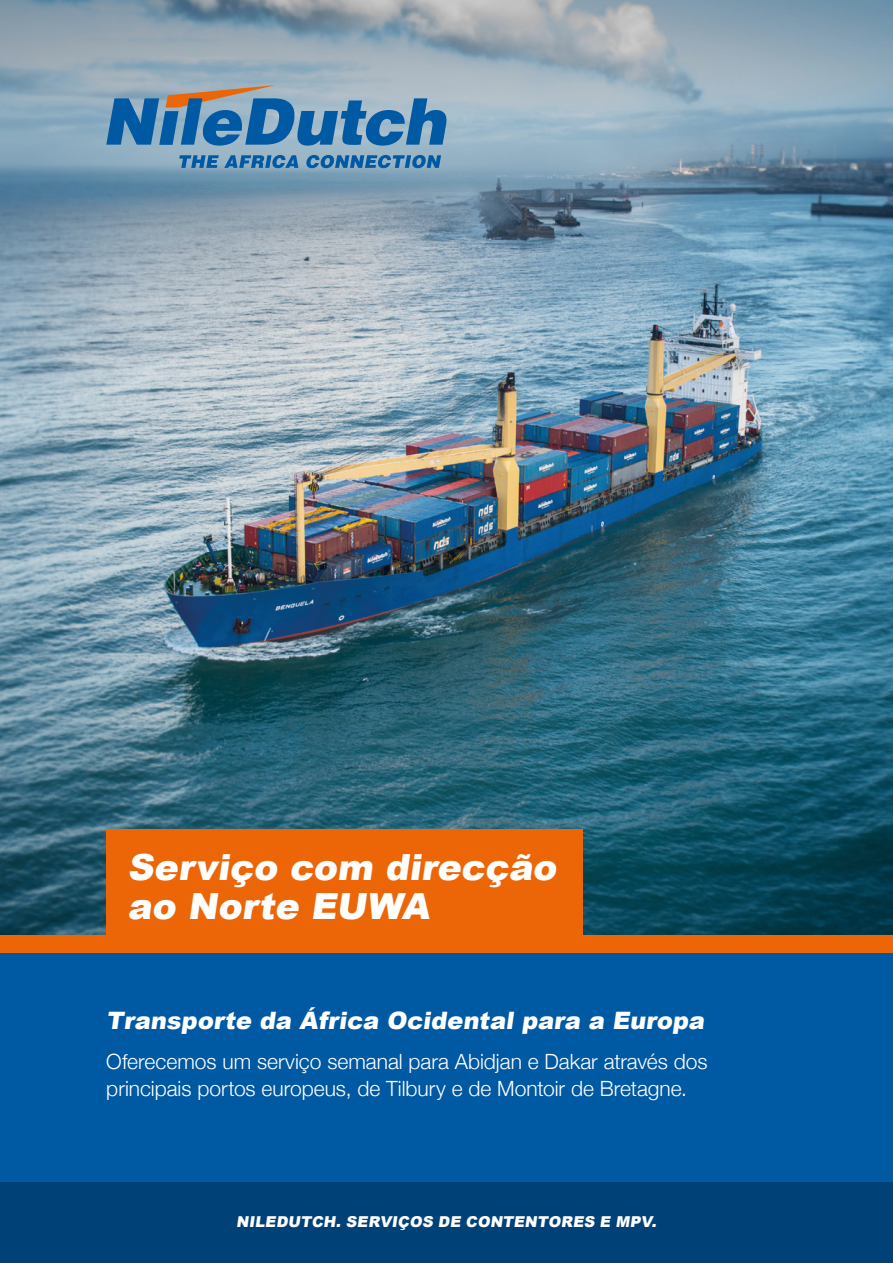
<style>
.page{position:relative;width:893px;height:1263px;background:#fff}
.page>*{position:absolute;margin:0;border:0;box-sizing:border-box;transform-origin:0 0}
.Trade_name_p1{font:900 36px/39px "Arial";color:#fff}
.Subheading_p1{font:900 24px "Arial";color:#fff}
.Introtext_p1{font:300 21px/27px "Helvetica Neue";color:#fff}
.t1{font:900 15px "Arial";color:#fff}
</style>
<div class="page">
<div style="left:0;top:1182px;width:893px;height:81px;background:#004177"></div>
<img style="left:0;top:0;width:893px;height:935px">
<svg style="left:106px;top:85px;width:340px;height:61px;background:#5e8cb0"></svg>
<svg style="left:179px;top:155px;width:119px;height:13px;background:#4481b1"></svg>
<svg style="left:306px;top:155px;width:135px;height:13px;background:#3e7eb0"></svg>
<div style="left:0;top:952px;width:893px;height:230px;background:#0059a3"></div>
<div style="left:0;top:935px;width:893px;height:17px;background:#ec6608"></div>
<div style="left:106px;top:829px;width:477px;height:106px;background:#ec6608"></div>
<p class="Trade_name_p1" style="left:128px;top:846px;width:437px">Serviço com direcção ao Norte EUWA</p>
<p class="Subheading_p1" style="left:106px;top:1003px;width:604px">Transporte da África Ocidental para a Europa</p>
<p class="Introtext_p1" style="left:106px;top:1047px;width:603px">Oferecemos um serviço semanal para Abidjan e Dakar através dos principais portos europeus, de Tilbury e de Montoir de Bretagne.</p>
<p class="t1" style="left:236px;top:1211px;width:425px">NILEDUTCH. SERVIÇOS DE CONTENTORES E MPV.</p>
</div>
